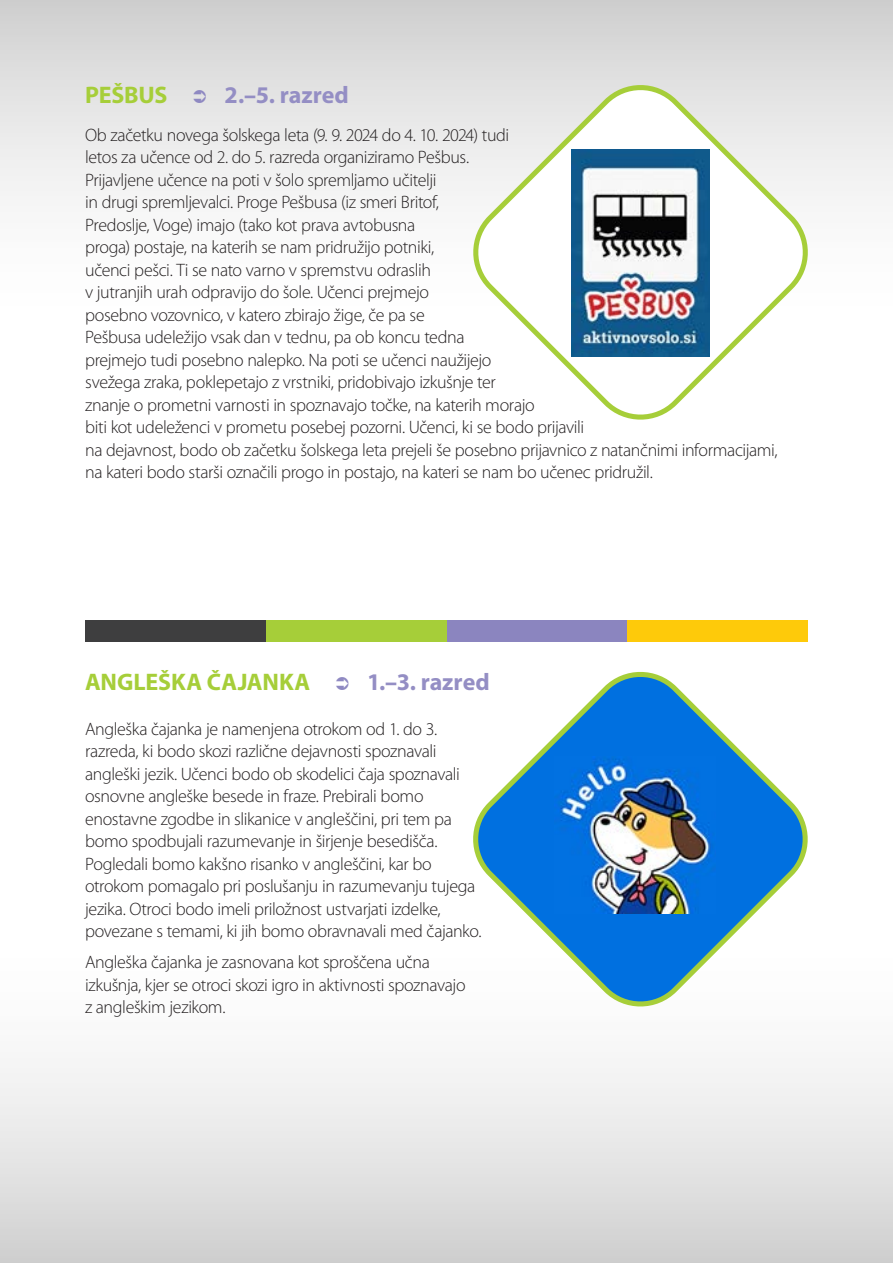
<style>
.page{position:relative;width:893px;height:1263px;background:#fff}
.page>*{position:absolute;margin:0;border:0;box-sizing:border-box;transform-origin:0 0}
.t1{font:700 24px "Myriad Pro";letter-spacing:-.005em;color:#948ec4}
.t2{font:700 24px "Myriad Pro";letter-spacing:-.005em;color:#a6ce39}
.t3{font:300 18px/22.5px "Myriad Pro";letter-spacing:-.025em;color:#231f20}
.s1{font-weight:900}
</style>
<div class="page">
<div style="left:0;top:0;width:893px;height:334px;background:linear-gradient(to bottom,#d4d4d4,#fff)"></div>
<div style="left:85px;top:621px;width:181px;height:21px;background:#3e3e3f"></div>
<div style="left:446px;top:621px;width:181px;height:21px;background:#8b85bf"></div>
<div style="left:266px;top:621px;width:180px;height:21px;background:#a6ce39"></div>
<div style="left:627px;top:621px;width:181px;height:21px;background:#feca0a"></div>
<div style="left:0;top:929px;width:893px;height:334px;background:linear-gradient(to bottom,#fff,#d4d4d4)"></div>
<svg style="left:471px;top:76px;width:346px;height:344px"></svg>
<svg style="left:471px;top:672px;width:346px;height:344px"></svg>
<svg style="left:194px;top:90px;width:12px;height:13px"></svg>
<p class="t2" style="left:85px;top:79px;width:84px">PEŠBUS</p>
<p class="t1" style="left:224px;top:79px;width:126px">2.<span class="s1">–</span>5. razred</p>
<p class="t3" style="left:85px;top:123px;width:426px">Ob začetku novega šolskega leta (9. 9. 2024 do 4. 10. 2024) tudi letos za učence od 2. do 5. razreda organiziramo Pešbus.<br>Prijavljene učence na poti v šolo spremljamo učitelji<br>in drugi spremljevalci. Proge Pešbusa (iz smeri Britof,<br>Predoslje, Voge) imajo (tako kot prava avtobusna<br>proga) postaje, na katerih se nam pridružijo potniki,<br>učenci pešci. Ti se nato varno v spremstvu odraslih<br>v jutranjih urah odpravijo do šole. Učenci prejmejo<br>posebno vozovnico, v katero zbirajo žige, če pa se<br>Pešbusa udeležijo vsak dan v tednu, pa ob koncu tedna prejmejo tudi posebno nalepko. Na poti se učenci naužijejo svežega zraka, poklepetajo z vrstniki, pridobivajo izkušnje ter</p>
<p class="t3" style="left:85px;top:393px;width:451px">znanje o prometni varnosti in spoznavajo točke, na katerih morajo</p>
<p class="t3" style="left:85px;top:416px;width:694px">biti kot udeleženci v prometu posebej pozorni. Učenci, ki se bodo prijavili<br>na dejavnost, bodo ob začetku šolskega leta prejeli še posebno prijavnico z natančnimi informacijami, na kateri bodo starši označili progo in postajo, na kateri se nam bo učenec pridružil.</p>
<p class="t2" style="left:85px;top:666px;width:227px">ANGLEŠKA ČAJANKA</p>
<p class="t1" style="left:367px;top:666px;width:124px">1.<span class="s1">–</span>3. razred</p>
<p class="t3" style="left:85px;top:717px;width:398px">Angleška čajanka je namenjena otrokom od 1. do 3. razreda, ki bodo skozi različne dejavnosti spoznavali angleški jezik. Učenci bodo ob skodelici čaja spoznavali osnovne angleške besede in fraze. Prebirali bomo enostavne zgodbe in slikanice v angleščini, pri tem pa bomo spodbujali razumevanje in širjenje besedišča.<br>Pogledali bomo kakšno risanko v angleščini, kar bo otrokom pomagalo pri poslušanju in razumevanju tujega jezika. Otroci bodo imeli priložnost ustvarjati izdelke, povezane s temami, ki jih bomo obravnavali med čajanko.</p>
<p class="t3" style="left:85px;top:951px;width:382px">Angleška čajanka je zasnovana kot sproščena učna izkušnja, kjer se otroci skozi igro in aktivnosti spoznavajo z angleškim jezikom.</p>
</div>
